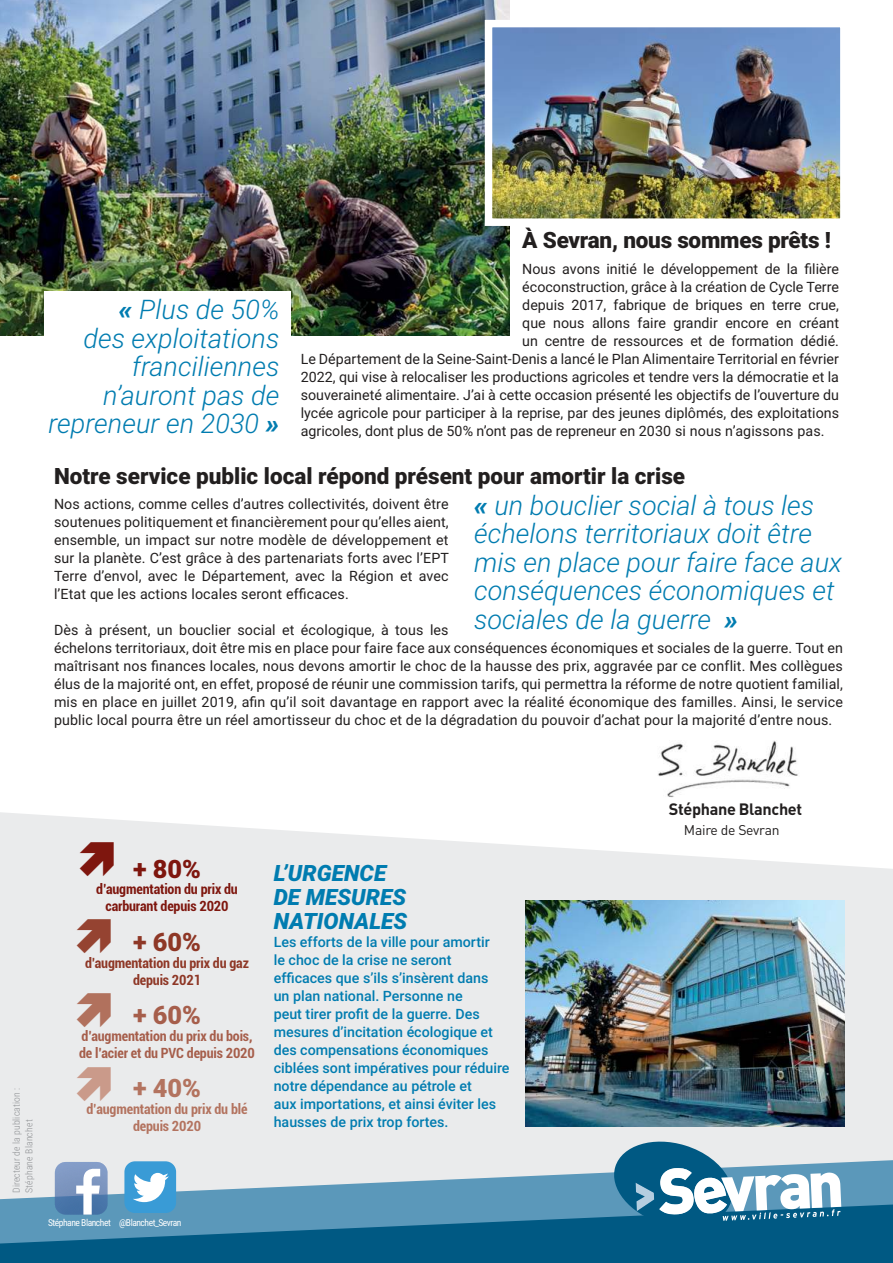
<style>
.page{position:relative;width:893px;height:1263px;background:#fff}
.page>*{position:absolute;margin:0;border:0;box-sizing:border-box;transform-origin:0 0}
.t1{font:italic 300 27px/28.5px "Roboto";color:#007cb0}
.t2{font:900 25.35px "Roboto";color:#7e160e}
.t3{font:900 25.35px "Roboto";color:#8e3726}
.t4{font:900 25.35px "Roboto";color:#a65e4b}
.t5{font:900 25.35px "Roboto";color:#b3735f}
.t6{font:900 22.5px "Roboto";color:#221f1f}
.t7{font:italic 900 22.5px/24px "Roboto";color:#007cb0}
.t8{font:700 16.2px "DIN";letter-spacing:-.02em;color:#221f1f}
.t9{font:14.25px/18px "Roboto";letter-spacing:.01em;color:#221f1f;text-align:justify}
.t10{font:500 14.25px/18px "Roboto";color:#007cb0}
.t11{font:700 condensed 14.1px/17px "Roboto";letter-spacing:-.01em;color:#a65e4b}
.t12{font:700 condensed 14.1px/17px "Roboto";letter-spacing:-.01em;color:#7e160e;text-align:center}
.t13{font:700 condensed 14.1px/17px "Roboto";letter-spacing:-.01em;color:#8e3726;text-align:center}
.t14{font:700 condensed 14.1px/17px "Roboto";letter-spacing:-.01em;color:#b3735f;text-align:center}
.t15{font:13.95px "DIN";letter-spacing:-.02em;color:#221f1f}
.t16{font:300 9.75px/12.6px "Roboto Condensed";letter-spacing:.01em;color:#8f9194}
.t17{font:9.6px "Roboto Condensed";letter-spacing:-.05em;color:#fff}
.s1{font-weight:900}
</style>
<div class="page">
<svg style="left:0;top:812px;width:893px;height:348px;background:#ecedee"></svg>
<svg style="left:0;top:1160px;width:893px;height:44px;background:#a3c1d3"></svg>
<svg style="left:0;top:1204px;width:893px;height:59px;background:#1e6e95"></svg>
<svg style="left:609px;top:1136px;width:232px;height:97px"></svg>
<div style="left:124px;top:1161px;width:52px;height:52px;background:#399bd6;border-radius:11px"></div>
<svg style="left:133px;top:1173px;width:36px;height:29px"></svg>
<svg style="left:55px;top:1162px;width:53px;height:53px"></svg>
<img style="left:0;top:0;width:510px;height:336px">
<img style="left:658px;top:740px;width:140px;height:57px">
<div style="left:177px;top:291px;width:113px;height:142px;background:#fff"></div>
<div style="left:44px;top:291px;width:236px;height:152px;background:#fff"></div>
<img style="left:494px;top:29px;width:345px;height:188px">
<div style="left:485px;top:20px;width:363px;height:206px;border:8px solid #fff"></div>
<img style="left:526px;top:900px;width:319px;height:227px">
<svg style="left:79px;top:842px;width:35px;height:34px"></svg>
<div style="left:76px;top:919px;width:35px;height:182px;background:#eaebec"></div>
<h3 class="t6" style="left:522px;top:231px;width:310px">À Sevran, nous sommes prêts !</h3>
<p class="t9" style="left:522px;top:259px;width:318px">Nous avons initié le développement de la filière</p>
<p class="t9" style="left:522px;top:277px;width:318px">écoconstruction, grâce à la création de Cycle Terre</p>
<p class="t9" style="left:522px;top:295px;width:318px">depuis 2017, fabrique de briques en terre crue,</p>
<p class="t9" style="left:522px;top:315px;width:318px">que nous allons faire grandir encore en créant</p>
<p class="t9" style="left:522px;top:331px;width:318px">un centre de ressources et de formation dédié.</p>
<p class="t9" style="left:301px;top:349px;width:540px">Le Département de la Seine-Saint-Denis a lancé le Plan Alimentaire Territorial en février</p>
<p class="t9" style="left:301px;top:367px;width:540px">2022, qui vise à relocaliser les productions agricoles et tendre vers la démocratie et la</p>
<p class="t9" style="left:301px;top:385px;width:540px">souveraineté alimentaire. J’ai à cette occasion présenté les objectifs de l’ouverture du</p>
<p class="t9" style="left:301px;top:403px;width:540px">lycée agricole pour participer à la reprise, par des jeunes diplômés, des exploitations</p>
<p class="t9" style="left:301px;top:421px;width:525px">agricoles, dont plus de 50% n’ont pas de repreneur en 2030 si nous n’agissons pas.</p>
<h3 class="t6" style="left:54px;top:467px;width:633px">Notre service public local répond présent pour amortir la crise</h3>
<p class="t9" style="left:54px;top:496px;width:396px">Nos actions, comme celles d’autres collectivités, doivent être soutenues politiquement et financièrement pour qu’elles aient, ensemble, un impact sur notre modèle de développement et sur la planète. C’est grâce à des partenariats forts avec l’EPT Terre d’envol, avec le Département, avec la Région et avec l’Etat que les actions locales seront efficaces.</p>
<p class="t9" style="left:54px;top:622px;width:790px;text-align:left">Dès à présent, un bouclier social et écologique, à tous les<br>échelons territoriaux, doit être mis en place pour faire face aux conséquences économiques et sociales de la guerre. Tout en maîtrisant nos finances locales, nous devons amortir le choc de la hausse des prix, aggravée par ce conflit. Mes collègues élus de la majorité ont, en effet, proposé de réunir une commission tarifs, qui permettra la réforme de notre quotient familial, mis en place en juillet 2019, afin qu’il soit davantage en rapport avec la réalité économique des familles. Ainsi, le service public local pourra être un réel amortisseur du choc et de la dégradation du pouvoir d’achat pour la majorité d’entre nous.</p>
<h1 class="t1" style="left:49px;top:297px;width:233px;text-align:right"><span class="s1">«</span> Plus de 50%<br>des exploitations franciliennes n’auront pas de repreneur en 2030 <span class="s1">»</span></h1>
<h1 class="t1" style="left:474px;top:493px;width:370px"><span class="s1">«</span> un bouclier social à tous les échelons territoriaux doit être mis en place pour faire face aux conséquences économiques et sociales de la guerre <span class="s1">»</span></h1>
<p class="t16" style="left:11px;top:1193px;width:106px;rotate:-90deg">Directeur de la publication :<br>Stéphane Blanchet</p>
<h2 class="t2" style="left:133px;top:858px;width:69px">+ 80%</h2>
<p class="t12" style="left:96px;top:882px;width:143px">d’augmentation du prix du carburant depuis 2020</p>
<h2 class="t3" style="left:133px;top:932px;width:69px">+ 60%</h2>
<p class="t13" style="left:85px;top:955px;width:166px">d’augmentation du prix du gaz depuis 2021</p>
<h2 class="t4" style="left:133px;top:1005px;width:69px">+ 60%</h2>
<p class="t11" style="left:79px;top:1028px;width:177px">d’augmentation du prix du bois, de l’acier et du PVC depuis 2020</p>
<h2 class="t5" style="left:133px;top:1078px;width:69px">+ 40%</h2>
<p class="t14" style="left:87px;top:1102px;width:162px">d’augmentation du prix du blé depuis 2020</p>
<p class="t17" style="left:48px;top:1219px;width:64px">Stéphane Blanchet</p>
<p class="t17" style="left:119px;top:1219px;width:64px">@Blanchet_Sevran</p>
<h3 class="t7" style="left:274px;top:861px;width:135px">L’URGENCE<br>DE MESURES<br>NATIONALES</h3>
<p class="t10" style="left:274px;top:934px;width:237px">Les efforts de la ville pour amortir<br>le choc de la crise ne seront efficaces que s’ils s’insèrent dans<br>un plan national. Personne ne<br>peut tirer profit de la guerre. Des mesures d’incitation écologique et des compensations économiques ciblées sont impératives pour réduire notre dépendance au pétrole et<br>aux importations, et ainsi éviter les hausses de prix trop fortes.</p>
<p class="t8" style="left:669px;top:803px;width:135px">Stéphane Blanchet</p>
<p class="t15" style="left:684px;top:822px;width:97px">Maire de Sevran</p>
</div>
